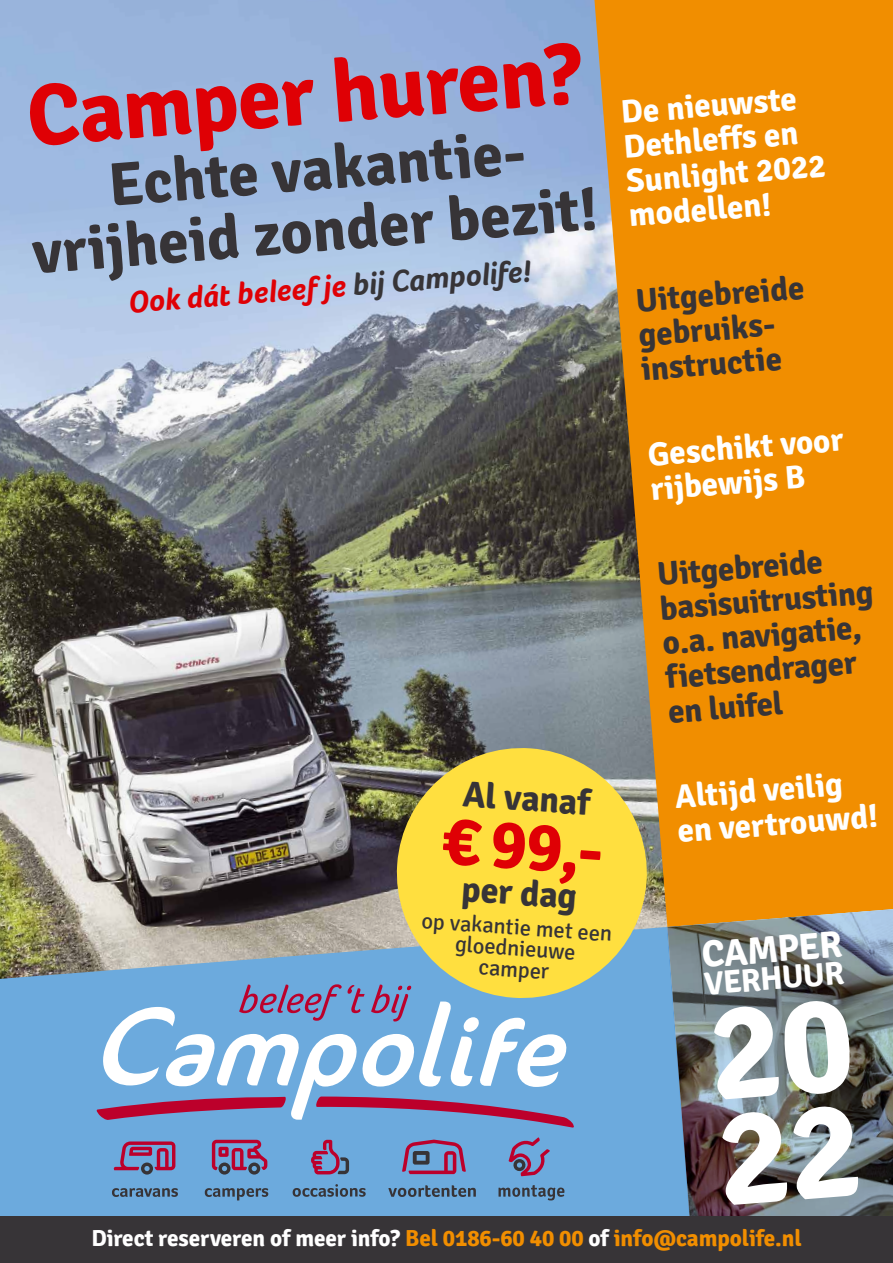
<style>
.page{position:relative;width:893px;height:1263px;background:#fff}
.page>*{position:absolute;margin:0;border:0;box-sizing:border-box;transform-origin:0 0}
.t1{font:700 136.95px/105.9px "Signika";color:#fff}
.t2{font:700 87px "Signika";color:#df0005}
.t3{font:700 68.25px "Signika";color:#df0005}
.t4{font:700 61.5px/61.7px "Signika";color:#373437;text-align:center}
.t5{font:700 37.5px "Signika";color:#fff}
.t6{font:700 36px "Signika";color:#373437}
.t7{font:700 33px/34.5px "Signika";color:#373437}
.t8{font:700 33px/34.5px "Signika";color:#fff}
.t9{font:700 32.4px "Signika";color:#fff}
.t10{font:italic 700 31.5px "Foco";color:#df0005}
.t11{font:700 23.25px "Signika";letter-spacing:-.005em;color:#f18e00}
.t12{font:22.5px/21px "Signika";color:#373437;text-align:center}
.s1{color:#373437}
.s2{color:#fff}
</style>
<div class="page">
<img style="left:0;top:0;width:594px;height:909px">
<svg style="left:0;top:909px;width:667px;height:307px;background:#77a6ca"></svg>
<svg style="left:594px;top:0;width:299px;height:927px;background:#e38c0e"></svg>
<svg style="left:392px;top:743px;width:259px;height:259px;background:#ddca54"></svg>
<img style="left:667px;top:899px;width:226px;height:317px">
<div style="left:0;top:1216px;width:893px;height:47px;background:#373437"></div>
<svg style="left:95px;top:984px;width:481px;height:144px"></svg>
<svg style="left:114px;top:1141px;width:61px;height:33px;background:#876491"></svg>
<svg style="left:212px;top:1140px;width:55px;height:34px;background:#845e8a"></svg>
<svg style="left:112px;top:1188px;width:66px;height:9px"></svg>
<svg style="left:205px;top:1188px;width:63px;height:12px"></svg>
<svg style="left:293px;top:1184px;width:73px;height:13px"></svg>
<svg style="left:311px;top:1140px;width:38px;height:34px"></svg>
<svg style="left:508px;top:1137px;width:42px;height:39px;background:#7c78a7"></svg>
<svg style="left:498px;top:1185px;width:66px;height:15px"></svg>
<svg style="left:402px;top:1139px;width:64px;height:35px;background:#7f6e9b"></svg>
<svg style="left:388px;top:1185px;width:88px;height:12px"></svg>
<h2 class="t2" style="left:24px;top:62px;width:558px;rotate:-4deg">Camper huren?</h2>
<h3 class="t4" style="left:26px;top:159px;width:568px;rotate:-4deg">Echte vakantie&shy;vrijheid zonder bezit!</h3>
<p class="t10" style="left:127px;top:282px;width:405px;rotate:-4deg">Ook dát beleef je <span class="s1">bij Campolife!</span></p>
<p class="t8" style="left:620px;top:95px;width:202px;rotate:-4deg">De nieuwste<br>Dethleffs en<br>Sunlight 2022 modellen!</p>
<p class="t7" style="left:635px;top:283px;width:171px;rotate:-4deg">Uitgebreide gebruiks&shy;instructie</p>
<p class="t6" style="left:464px;top:772px;width:129px;rotate:4deg">Al vanaf</p>
<h3 class="t3" style="left:446px;top:799px;width:162px;rotate:4deg">€ 99,-</h3>
<p class="t6" style="left:463px;top:867px;width:117px;rotate:4deg">per dag</p>
<p class="t12" style="left:422px;top:910px;width:192px;rotate:4deg">op vakantie met een gloednieuwe camper</p>
<p class="t8" style="left:647px;top:437px;width:197px;rotate:-4deg">Geschikt voor rijbewijs B</p>
<p class="t7" style="left:656px;top:557px;width:216px;rotate:-4deg">Uitgebreide basisuitrusting o.a. navigatie, fietsendrager en luifel</p>
<p class="t8" style="left:674px;top:780px;width:203px;rotate:-4deg">Altijd veilig en vertrouwd!</p>
<p class="t5" style="left:700px;top:932px;width:142px;rotate:-4deg">CAMPER</p>
<p class="t9" style="left:702px;top:965px;width:142px;rotate:-5deg">VERHUUR</p>
<h1 class="t1" style="left:704px;top:1004px;width:146px;rotate:-5deg">20<br>22</h1>
<p class="t11" style="left:91px;top:1224px;width:712px"><span class="s2">Direct reserveren of meer info?</span> Bel 0186-60 40 00 <span class="s2">of</span> info@campolife.nl</p>
</div>
